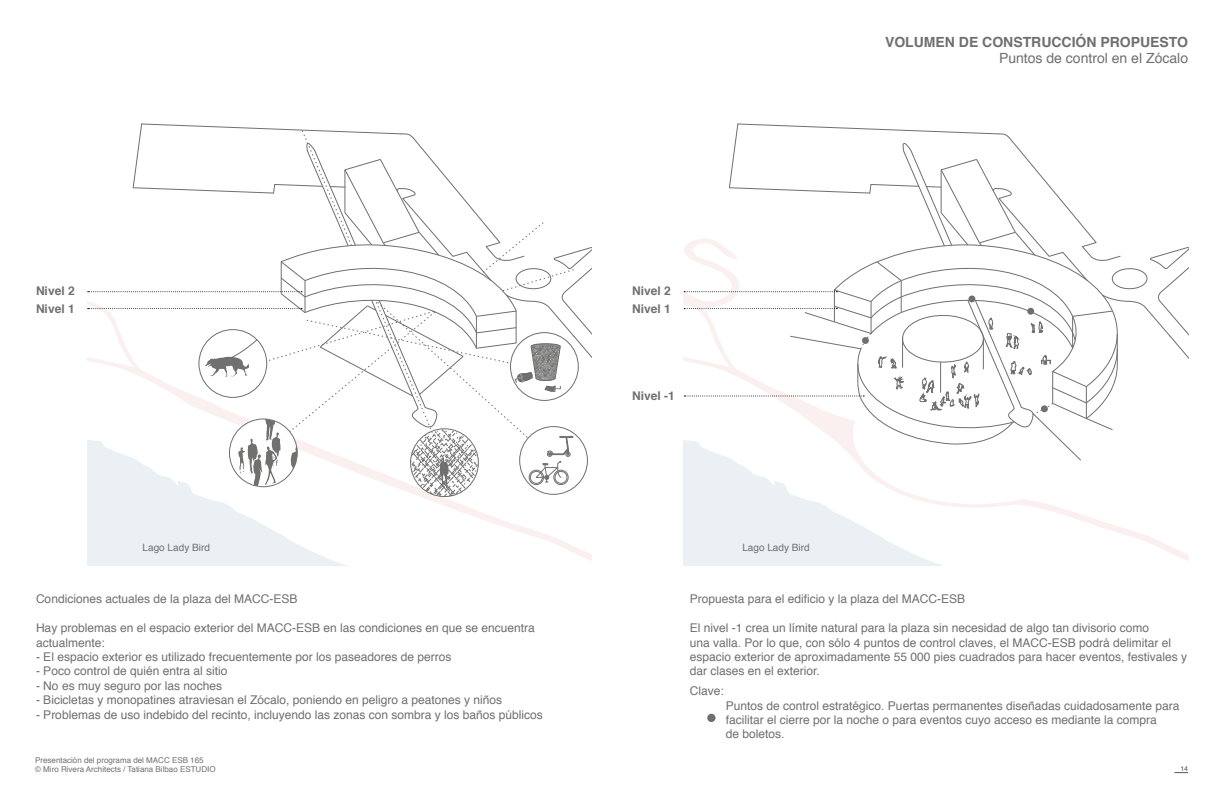
<style>
.page{position:relative;width:1224px;height:792px;background:#fff}
.page>*{position:absolute;margin:0;border:0;box-sizing:border-box;transform-origin:0 0}
.Page_Subtitle{font:700 14px "Helvetica";color:#706f6f}
.Page_Subtitle-2{font:14px "Helvetica";color:#706f6f}
.Page_Subtitle-3{font:12px/14.4px "Helvetica";color:#706f6f}
.Page_Subtitle-4{font:700 12px "Helvetica";color:#706f6f}
.Page_Subtitle-5{font:10px "Helvetica";color:#706f6f}
.t1{font:8px "Helvetica";color:#706f6f}
.t2{font:7px "Helvetica";color:#575756}
</style>
<div class="page">
<svg style="left:87px;top:291px;width:505px;height:275px"></svg>
<svg style="left:684px;top:461px;width:504px;height:105px"></svg>
<svg style="left:684px;top:124px;width:504px;height:337px"></svg>
<svg style="left:88px;top:124px;width:504px;height:373px"></svg>
<div style="left:707px;top:714px;width:9px;height:8px;background:#706f6f;border-radius:50%"></div>
<svg style="left:1174px;top:772px;width:14px;height:1px"></svg>
<p class="Page_Subtitle" style="left:885px;top:30px;width:305px">VOLUMEN DE CONSTRUCCIÓN PROPUESTO</p>
<p class="Page_Subtitle-2" style="left:999px;top:48px;width:191px">Puntos de control en el Zócalo</p>
<p class="Page_Subtitle-4" style="left:36px;top:281px;width:40px">Nivel 2</p>
<p class="Page_Subtitle-4" style="left:632px;top:281px;width:40px">Nivel 2</p>
<p class="Page_Subtitle-4" style="left:36px;top:299px;width:40px">Nivel 1</p>
<p class="Page_Subtitle-4" style="left:632px;top:299px;width:40px">Nivel 1</p>
<p class="Page_Subtitle-4" style="left:632px;top:386px;width:44px">Nivel -1</p>
<p class="Page_Subtitle-5" style="left:143px;top:540px;width:69px">Lago Lady Bird</p>
<p class="Page_Subtitle-5" style="left:742px;top:540px;width:69px">Lago Lady Bird</p>
<p class="Page_Subtitle-3" style="left:36px;top:592px;width:263px">Condiciones actuales de la plaza del MACC-ESB</p>
<p class="Page_Subtitle-3" style="left:36px;top:621px;width:500px">Hay problemas en el espacio exterior del MACC-ESB en las condiciones en que se encuentra actualmente:</p>
<p class="Page_Subtitle-3" style="left:36px;top:650px;width:417px">- El espacio exterior es utilizado frecuentemente por los paseadores de perros</p>
<p class="Page_Subtitle-3" style="left:36px;top:664px;width:193px">- Poco control de quién entra al sitio</p>
<p class="Page_Subtitle-3" style="left:36px;top:679px;width:188px">- No es muy seguro por las noches</p>
<p class="Page_Subtitle-3" style="left:36px;top:693px;width:468px">- Bicicletas y monopatines atraviesan el Zócalo, poniendo en peligro a peatones y niños</p>
<p class="Page_Subtitle-3" style="left:36px;top:708px;width:508px">- Problemas de uso indebido del recinto, incluyendo las zonas con sombra y los baños públicos</p>
<p class="t1" style="left:35px;top:754px;width:170px">Presentación del programa del MACC ESB 165</p>
<p class="t1" style="left:35px;top:763px;width:182px">© Miro Rivera Architects / Tatiana Bilbao ESTUDIO</p>
<p class="Page_Subtitle-3" style="left:690px;top:592px;width:277px">Propuesta para el edificio y la plaza del MACC-ESB</p>
<p class="Page_Subtitle-3" style="left:690px;top:621px;width:499px">El nivel -1 crea un límite natural para la plaza sin necesidad de algo tan divisorio como<br>una valla. Por lo que, con sólo 4 puntos de control claves, el MACC-ESB podrá delimitar el espacio exterior de aproximadamente 55 000 pies cuadrados para hacer eventos, festivales y dar clases en el exterior.</p>
<p class="Page_Subtitle-3" style="left:690px;top:684px;width:36px">Clave:</p>
<p class="Page_Subtitle-3" style="left:726px;top:698px;width:455px">Puntos de control estratégico. Puertas permanentes diseñadas cuidadosamente para facilitar el cierre por la noche o para eventos cuyo acceso es mediante la compra<br>de boletos.</p>
<p class="t2" style="left:1180px;top:764px;width:9px">14</p>
</div>
